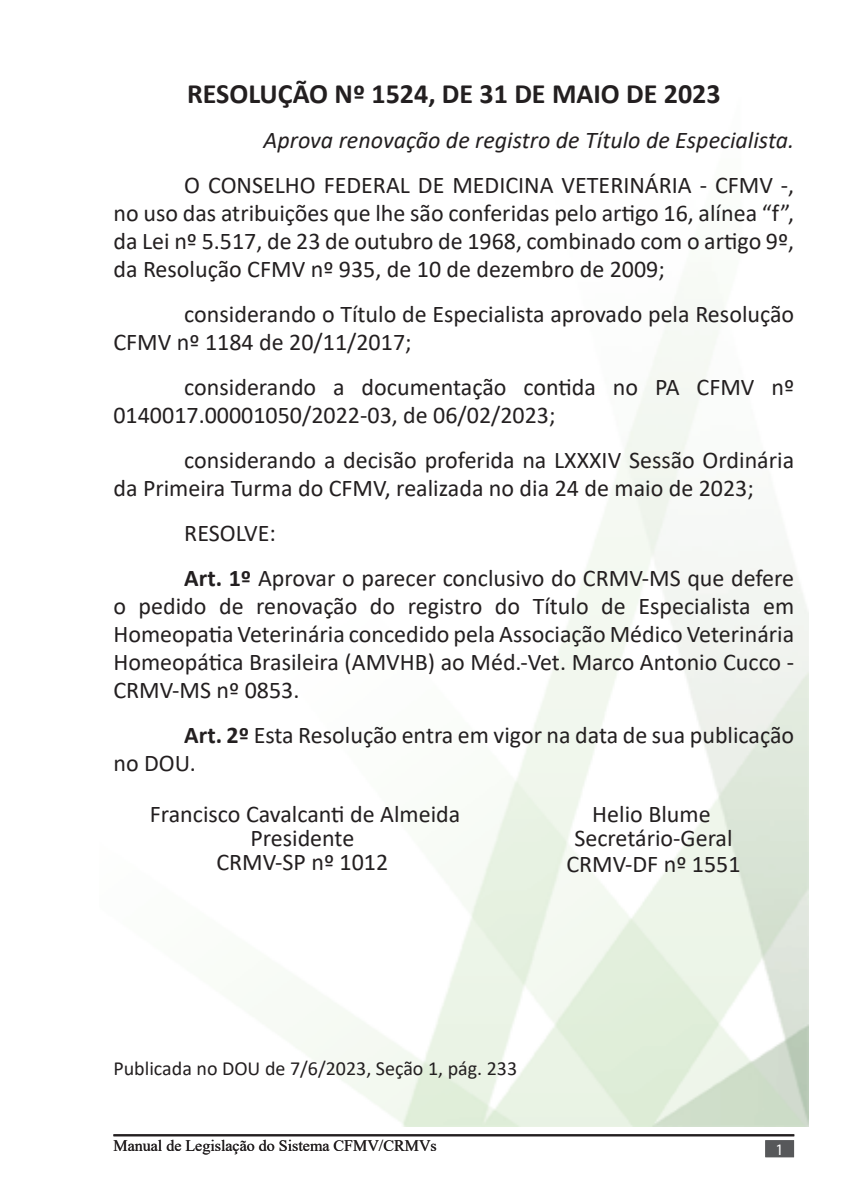
<style>
.page{position:relative;width:851px;height:1191px;background:#fff}
.page>*{position:absolute;margin:0;border:0;box-sizing:border-box;transform-origin:0 0}
.Texto_de_nota_de_rod{font:700 28px "Calibri";color:#231f20}
.Corpo_de_texto{font:24px/28px "Calibri";color:#231f20}
.Texto_de_nota_de_rod-2{font:italic 24px "Calibri";color:#231f20}
.t1{font:20px "Calibri";color:#231f20}
.t2{font:16px "Times New Roman";color:#231f20}
.Apresentação{font:16px "Myriad Pro";color:#fff}
.s1{font-weight:700}
</style>
<div class="page">
<hr style="left:113px;top:1134px;width:681px;height:2px;background:#231f20">
<div style="left:765px;top:1140px;width:28px;height:17px;background:#57585a;border:2px solid #57585a"></div>
<p class="Texto_de_nota_de_rod" style="left:187px;top:74px;width:535px">RESOLUÇÃO Nº 1524, DE 31 DE MAIO DE 2023</p>
<p class="Texto_de_nota_de_rod-2" style="left:263px;top:123px;width:532px">Aprova renovação de registro de Título de Especialista.</p>
<p class="Corpo_de_texto" style="left:113px;top:170px;width:682px;text-align:justify;text-indent:71px">O CONSELHO FEDERAL DE MEDICINA VETERINÁRIA - CFMV -, no uso das atribuições que lhe são conferidas pelo artigo 16, alínea “f”, da Lei nº 5.517, de 23 de outubro de 1968, combinado com o artigo 9º, da Resolução CFMV nº 935, de 10 de dezembro de 2009;</p>
<p class="Corpo_de_texto" style="left:113px;top:299px;width:682px;text-indent:71px">considerando o Título de Especialista aprovado pela Resolução<br>CFMV nº 1184 de 20/11/2017;</p>
<p class="Corpo_de_texto" style="left:113px;top:372px;width:682px;text-indent:71px">considerando a documentação contida no PA CFMV nº<br>0140017.00001050/2022-03, de 06/02/2023;</p>
<p class="Corpo_de_texto" style="left:113px;top:445px;width:682px;text-indent:71px">considerando a decisão proferida na LXXXIV Sessão Ordinária da Primeira Turma do CFMV, realizada no dia 24 de maio de 2023;</p>
<p class="Corpo_de_texto" style="left:184px;top:518px;width:93px">RESOLVE:</p>
<p class="Corpo_de_texto" style="left:113px;top:563px;width:682px;text-align:justify;text-indent:71px"><span class="s1">Art. 1º</span> Aprovar o parecer conclusivo do CRMV-MS que defere o pedido de renovação do registro do Título de Especialista em Homeopatia Veterinária concedido pela Associação Médico Veterinária Homeopática Brasileira (AMVHB) ao Méd.-Vet. Marco Antonio Cucco - CRMV-MS nº 0853.</p>
<p class="Corpo_de_texto" style="left:113px;top:720px;width:682px;text-indent:71px"><span class="s1">Art. 2º</span> Esta Resolução entra em vigor na data de sua publicação no DOU.</p>
<p class="Corpo_de_texto" style="left:150px;top:799px;width:312px">Francisco Cavalcanti de Almeida</p>
<p class="Corpo_de_texto" style="left:250px;top:823px;width:105px">Presidente</p>
<p class="Corpo_de_texto" style="left:216px;top:847px;width:173px">CRMV-SP nº 1012</p>
<p class="Corpo_de_texto" style="left:574px;top:801px;width:160px;line-height:24px;text-align:center">Helio Blume<br>Secretário-Geral</p>
<p class="Corpo_de_texto" style="left:566px;top:850px;width:176px">CRMV-DF nº 1551</p>
<p class="t1" style="left:113px;top:1054px;width:405px">Publicada no DOU de 7/6/2023, Seção 1, pág. 233</p>
<p class="t2" style="left:113px;top:1134px;width:325px">Manual de Legislação do Sistema CFMV/CRMVs</p>
<p class="Apresentação" style="left:775px;top:1140px;width:10px">1</p>
</div>
